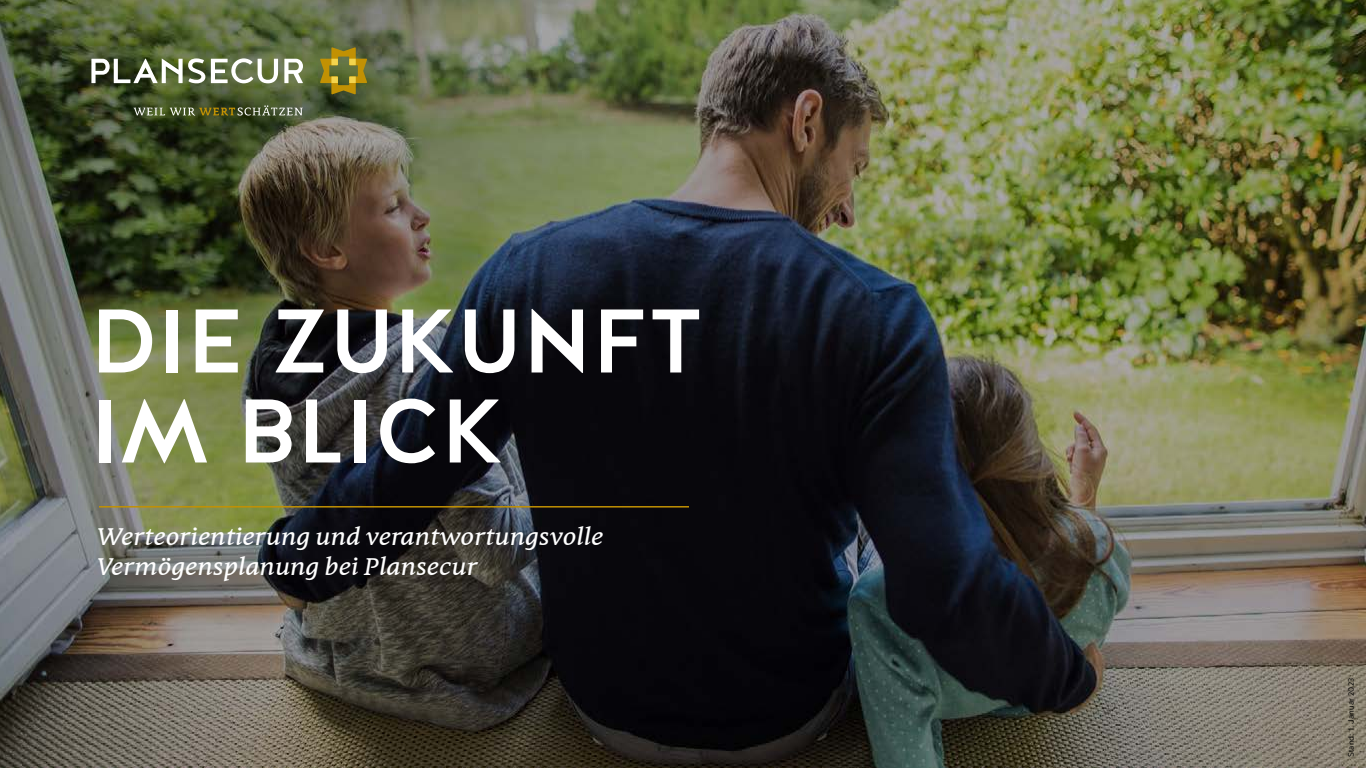
<style>
.page{position:relative;width:1366px;height:768px;background:#fff}
.page>*{position:absolute;margin:0;border:0;box-sizing:border-box;transform-origin:0 0}
.t1{font:500 90px/90px "Halis GR";color:#fff}
.t2{font:italic 25px/30px "Filo Pro";color:#fff}
.t3{font:8px "Halis GR";color:#000}
</style>
<div class="page">
<img style="left:0;top:0;width:1366px;height:768px">
<svg style="left:134px;top:105px;width:169px;height:11px;background:#646d45"></svg>
<svg style="left:91px;top:58px;width:114px;height:25px"></svg>
<svg style="left:211px;top:58px;width:67px;height:25px"></svg>
<svg style="left:284px;top:59px;width:19px;height:24px"></svg>
<svg style="left:320px;top:47px;width:47px;height:47px;background:#897d24"></svg>
<hr style="left:99px;top:506px;width:590px;height:2px;background:#c29103">
<h1 class="t1" style="left:90px;top:298px;width:615px">DIE ZUKUNFT<br>IM BLICK</h1>
<p class="t2" style="left:96px;top:521px;width:509px">Werteorientierung und verantwortungsvolle<br>Vermögensplanung bei Plansecur</p>
<p class="t3" style="left:1346px;top:757px;width:80px;rotate:-90deg">Stand: 1. Januar 2023</p>
</div>
